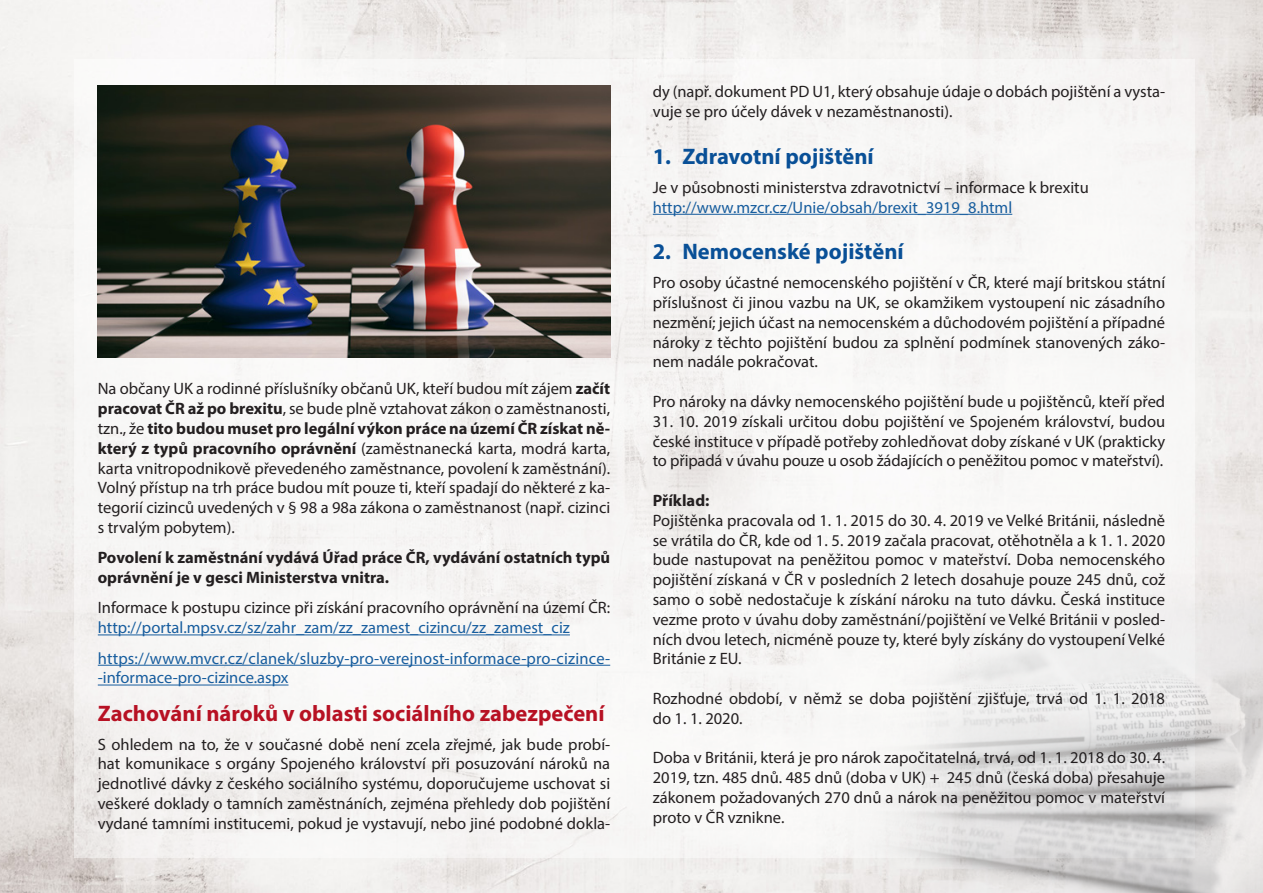
<style>
.page{position:relative;width:1263px;height:893px;background:#fff}
.page>*{position:absolute;margin:0;border:0;box-sizing:border-box;transform-origin:0 0}
.t1{font:700 22.5px "Myriad Pro";color:#b71123}
.t2{font:700 22.5px "Myriad Pro";color:#095097}
.t3{font:16.5px/19.8px "Myriad Pro";color:#231f20;text-align:justify}
.t4{font:16.5px/19.8px "Myriad Pro";color:#175d9e}
.t5{font:700 16.5px/19.8px "Myriad Pro";color:#231f20}
.s1{font-weight:700}
.s2{color:#231f20}
</style>
<div class="page">
<img style="left:0;top:0;width:1263px;height:893px">
<div style="left:74px;top:60px;width:1121px;height:798px;background:#f7f7f6"></div>
<img style="left:98px;top:85px;width:512px;height:272px">
<img style="left:821px;top:568px;width:442px;height:325px">
<hr style="left:98px;top:634px;width:472px;height:1px;background:#175d9e">
<hr style="left:98px;top:665px;width:512px;height:1px;background:#175d9e">
<hr style="left:98px;top:685px;width:190px;height:1px;background:#175d9e">
<hr style="left:653px;top:214px;width:359px;height:1px;background:#175d9e">
<p class="t3" style="left:98px;top:379px;width:514px">Na občany UK a rodinné příslušníky občanů UK, kteří budou mít zájem <span class="s1">začít pracovat ČR až po brexitu</span>, se bude plně vztahovat zákon o zaměstnanosti, tzn., že <span class="s1">tito budou muset pro legální výkon práce na území ČR získat ně&shy;který z typů pracovního oprávnění</span> (zaměstnanecká karta, modrá karta, karta vnitropodnikově převedeného zaměstnance, povolení k zaměstnání).<br>Volný přístup na trh práce budou mít pouze ti, kteří spadají do některé z ka&shy;tegorií cizinců uvedených v § 98 a 98a zákona o zaměstnanost (např. cizinci s trvalým pobytem).</p>
<p class="t5" style="left:98px;top:547px;width:514px">Povolení k zaměstnání vydává Úřad práce ČR, vydávání ostatních typů oprávnění je v gesci Ministerstva vnitra.</p>
<p class="t4" style="left:98px;top:598px;width:514px"><span class="s2">Informace k postupu cizince při získání pracovního oprávnění na území ČR: </span>http://portal.mpsv.cz/sz/zahr_zam/zz_zamest_cizincu/zz_zamest_ciz</p>
<p class="t4" style="left:98px;top:648px;width:514px">https://www.mvcr.cz/clanek/sluzby-pro-verejnost-informace-pro-cizince--informace-pro-cizince.aspx</p>
<p class="t1" style="left:98px;top:699px;width:508px">Zachování nároků v oblasti sociálního zabezpečení</p>
<p class="t3" style="left:98px;top:734px;width:514px">S ohledem na to, že v současné době není zcela zřejmé, jak bude probí&shy;hat komunikace s orgány Spojeného království při posuzování nároků na jednotlivé dávky z českého sociálního systému, doporučujeme uschovat si veškeré doklady o tamních zaměstnáních, zejména přehledy dob pojištění vydané tamními institucemi, pokud je vystavují, nebo jiné podobné dokla-</p>
<p class="t3" style="left:653px;top:82px;width:514px">dy (např. dokument PD U1, který obsahuje údaje o dobách pojištění a vysta&shy;vuje se pro účely dávek v nezaměstnanosti).</p>
<p class="t2" style="left:653px;top:142px;width:222px">1. Zdravotní pojištění</p>
<p class="t3" style="left:653px;top:177px;width:437px">Je v působnosti ministerstva zdravotnictví – informace k brexitu</p>
<p class="t4" style="left:653px;top:197px;width:361px">http://www.mzcr.cz/Unie/obsah/brexit_3919_8.html</p>
<p class="t2" style="left:653px;top:237px;width:252px">2. Nemocenské pojištění</p>
<p class="t3" style="left:653px;top:273px;width:514px">Pro osoby účastné nemocenského pojištění v ČR, které mají britskou státní příslušnost či jinou vazbu na UK, se okamžikem vystoupení nic zásadního nezmění; jejich účast na nemocenském a důchodovém pojištění a případné nároky z těchto pojištění budou za splnění podmínek stanovených záko&shy;nem nadále pokračovat.</p>
<p class="t3" style="left:653px;top:391px;width:514px">Pro nároky na dávky nemocenského pojištění bude u pojištěnců, kteří před</p>
<p class="t3" style="left:653px;top:411px;width:514px">31. 10. 2019 získali určitou dobu pojištění ve Spojeném království, budou české instituce v případě potřeby zohledňovat doby získané v UK (prakticky to připadá v úvahu pouze u osob žádajících o peněžitou pomoc v mateřství).</p>
<p class="t5" style="left:653px;top:490px;width:58px">Příklad:</p>
<p class="t3" style="left:653px;top:510px;width:514px">Pojištěnka pracovala od 1. 1. 2015 do 30. 4. 2019 ve Velké Británii, následně se vrátila do ČR, kde od 1. 5. 2019 začala pracovat, otěhotněla a k 1. 1. 2020 bude nastupovat na peněžitou pomoc v mateřství. Doba nemocenského pojištění získaná v ČR v posledních 2 letech dosahuje pouze 245 dnů, což samo o sobě nedostačuje k získání nároku na tuto dávku. Česká instituce vezme proto v úvahu doby zaměstnání/pojištění ve Velké Británii v posled&shy;ních dvou letech, nicméně pouze ty, které byly získány do vystoupení Velké Británie z EU.</p>
<p class="t3" style="left:653px;top:688px;width:514px">Rozhodné období, v němž se doba pojištění zjišťuje, trvá od 1. 1. 2018 do 1. 1. 2020.</p>
<p class="t3" style="left:653px;top:748px;width:514px">Doba v Británii, která je pro nárok započitatelná, trvá, od 1. 1. 2018 do 30. 4.<br>2019, tzn. 485 dnů. 485 dnů (doba v UK) + 245 dnů (česká doba) přesahuje zákonem požadovaných 270 dnů a nárok na peněžitou pomoc v mateřství proto v ČR vznikne.</p>
</div>
